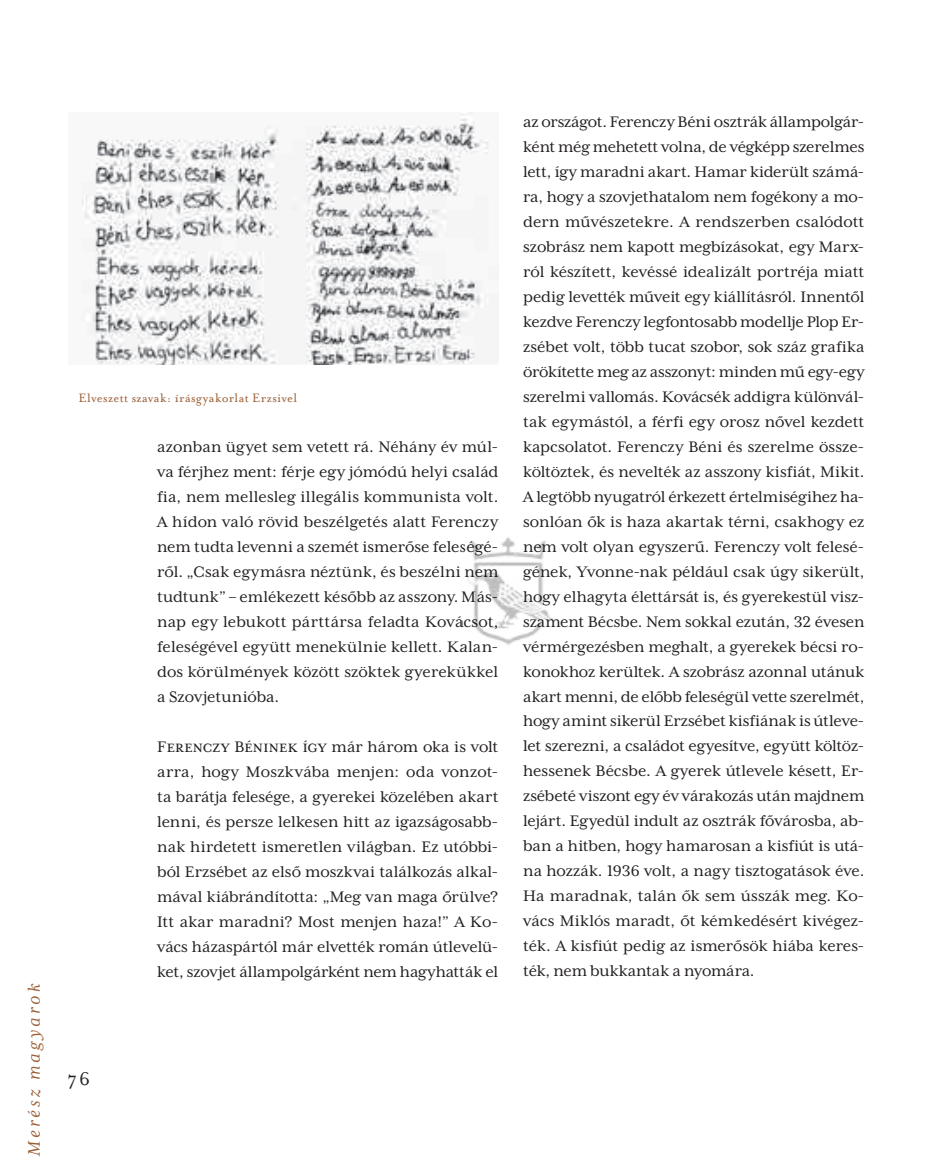
<style>
.page{position:relative;width:943px;height:1176px;background:#fff}
.page>*{position:absolute;margin:0;border:0;box-sizing:border-box;transform-origin:0 0}
.t1{font:21px "Mrs Eaves Roman";color:#231f20}
.t2{font:italic 19.25px "Mrs Eaves XL Serif OT";letter-spacing:.165em;color:#9b5f36}
.t3{font:17.5px/25px "Mrs Eaves XL Serif OT";letter-spacing:-.005em;color:#231f20}
.t4{font:14px "Mrs Eaves Roman";letter-spacing:.03em;color:#9b5f36}
</style>
<div class="page">
<img style="left:82px;top:113px;width:407px;height:252px">
<img style="left:467px;top:537px;width:88px;height:108px">
<p class="t2" style="left:24px;top:1156px;width:174px;rotate:-90deg">Merész magyarok</p>
<p class="t4" style="left:79px;top:390px;width:220px">Elveszett szavak: írásgyakorlat Erzsivel</p>
<p class="t3" style="left:157px;top:434px;width:343px">azonban ügyet sem vetett rá. Néhány év múl&shy;va férjhez ment: férje egy jómódú helyi család fia, nem mellesleg illegális kommunista volt.<br>A hídon való rövid beszélgetés alatt Ferenczy nem tudta levenni a szemét ismerőse feleségé&shy;ről. „Csak egymásra néztünk, és beszélni nem tudtunk” – emlékezett később az asszony. Más&shy;nap egy lebukott párttársa feladta Kovácsot, feleségével együtt menekülnie kellett. Kalan&shy;dos körülmények között szöktek gyerekükkel a Szovjetunióba.</p>
<p class="t3" style="left:157px;top:734px;width:343px;text-align:justify">Ferenczy Béninek így már három oka is volt arra, hogy Moszkvába menjen: oda vonzot&shy;ta barátja felesége, a gyerekei közelében akart lenni, és persze lelkesen hitt az igazságosabb&shy;nak hirdetett ismeretlen világban. Ez utóbbi&shy;ból Erzsébet az első moszkvai találkozás alkal&shy;mával kiábrándította: „Meg van maga őrülve?<br>Itt akar maradni? Most menjen haza!” A Ko&shy;vács házaspártól már elvették román útlevelü&shy;ket, szovjet állampolgárként nem hagyhatták el</p>
<p class="t3" style="left:523px;top:109px;width:343px">az országot. Ferenczy Béni osztrák állampolgár&shy;ként még mehetett volna, de végképp szerelmes lett, így maradni akart. Hamar kiderült számá&shy;ra, hogy a szovjethatalom nem fogékony a mo&shy;dern művészetekre. A rendszerben csalódott szobrász nem kapott megbízásokat, egy Marx&shy;ról készített, kevéssé idealizált portréja miatt pedig levették műveit egy kiállításról. Innentől kezdve Ferenczy legfontosabb modellje Plop Er&shy;zsébet volt, több tucat szobor, sok száz grafika örökítette meg az asszonyt: minden mű egy-egy szerelmi vallomás. Kovácsék addigra különvál&shy;tak egymástól, a férfi egy orosz nővel kezdett kapcsolatot. Ferenczy Béni és szerelme össze&shy;költöztek, és nevelték az asszony kisfiát, Mikit.<br>A legtöbb nyugatról érkezett értelmiségihez ha&shy;sonlóan ők is haza akartak térni, csakhogy ez nem volt olyan egyszerű. Ferenczy volt felesé&shy;gének, Yvonne-nak például csak úgy sikerült, hogy elhagyta élettársát is, és gyerekestül vis - szament Bécsbe. Nem sokkal ezután, 32 évesen vérmérgezésben meghalt, a gyerekek bécsi ro&shy;konokhoz kerültek. A szobrász azonnal utánuk akart menni, de előbb feleségül vette szerelmét, hogy amint sikerül Erzsébet kisfiának is útleve&shy;let szerezni, a családot egyesítve, együtt költöz&shy;hessenek Bécsbe. A gyerek útlevele késett, Er&shy;zsébeté viszont egy év várakozás után majdnem lejárt. Egyedül indult az osztrák fővárosba, ab&shy;ban a hitben, hogy hamarosan a kisfiút is utá&shy;na hozzák. 1936 volt, a nagy tisztogatások éve.<br>Ha maradnak, talán ők sem ússzák meg. Ko&shy;vács Miklós maradt, őt kémkedésért kivégez&shy;ték. A kisfiút pedig az ismerősök hiába keres&shy;ték, nem bukkantak a nyomára.</p>
<p class="t1" style="left:67px;top:1067px;width:25px">76</p>
</div>
